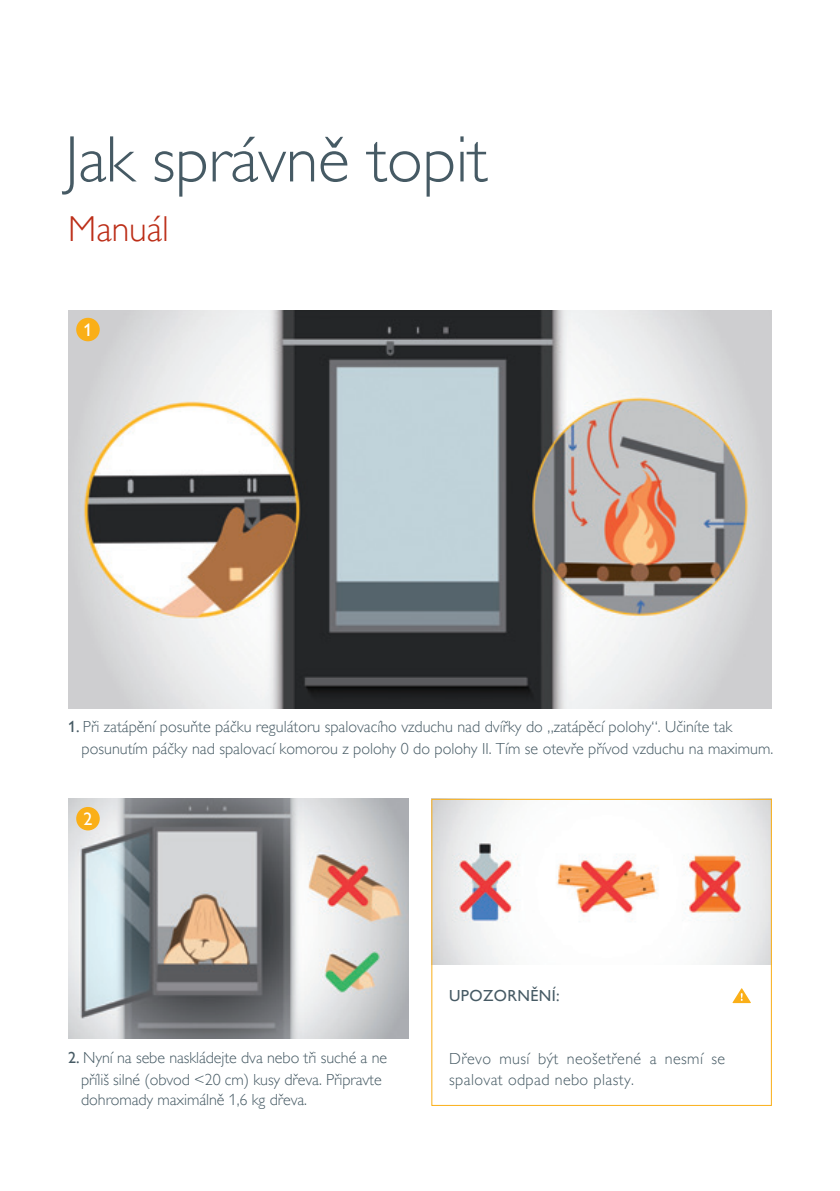
<style>
.page{position:relative;width:840px;height:1191px;background:#fff}
.page>*{position:absolute;margin:0;border:0;box-sizing:border-box;transform-origin:0 0}
.t1{font:66px "Gill Sans Alt One WGL Light";letter-spacing:-.005em;color:#465a64}
.t2{font:36px "Gill Sans Alt One WGL Light";color:#bc2e18}
.t3{font:18px "Gill Alt One";color:#fff}
.t4{font:16px/21px "Gill Sans Alt One WGL Light";color:#465a64}
.t5{font:16px/21px "Gill Sans Alt One WGL Light";letter-spacing:.025em;color:#465a64}
.t6{font:16px "Gill Sans Alt One WGL";letter-spacing:.025em;color:#465a64}
.s1{font-family:"Gill Alt One"}
</style>
<div class="page">
<img style="left:433px;top:801px;width:336px;height:163px">
<img style="left:68px;top:311px;width:703px;height:397px">
<div style="left:76px;top:318px;width:24px;height:23px;background:#faaf18;border-radius:50%"></div>
<img style="left:68px;top:799px;width:340px;height:239px">
<div style="left:76px;top:807px;width:24px;height:23px;background:#faaf18;border-radius:50%"></div>
<svg style="left:732px;top:988px;width:18px;height:15px"></svg>
<div style="left:431px;top:799px;width:340px;height:307px;border:1px solid #faaf18"></div>
<h1 class="t1" style="left:65px;top:116px;width:424px">Jak správně topit</h1>
<h2 class="t2" style="left:68px;top:205px;width:102px">Manuál</h2>
<p class="t3" style="left:83px;top:319px;width:10px">1</p>
<p class="t4" style="left:82px;top:716px;width:692px;text-indent:-13px"><span class="s1">1.</span> Při zatápění posuňte páčku regulátoru spalovacího vzduchu nad dvířky do „zatápěcí polohy“. Učiníte tak posunutím páčky nad spalovací komorou z polohy 0 do polohy II. Tím se otevře přívod vzduchu na maximum.</p>
<p class="t3" style="left:83px;top:808px;width:10px">2</p>
<p class="t4" style="left:81px;top:1047px;width:307px;text-indent:-13px"><span class="s1">2.</span> Nyní na sebe naskládejte dva nebo tři suché a ne příliš silné (obvod &lt;20 cm) kusy dřeva. Připravte dohromady maximálně 1,6 kg dřeva.</p>
<p class="t6" style="left:449px;top:984px;width:112px">UPOZORNĚNÍ<span class="s1">:</span></p>
<p class="t5" style="left:449px;top:1048px;width:277px">Dřevo musí být neošetřené a nesmí se spalovat odpad nebo plasty.</p>
</div>
